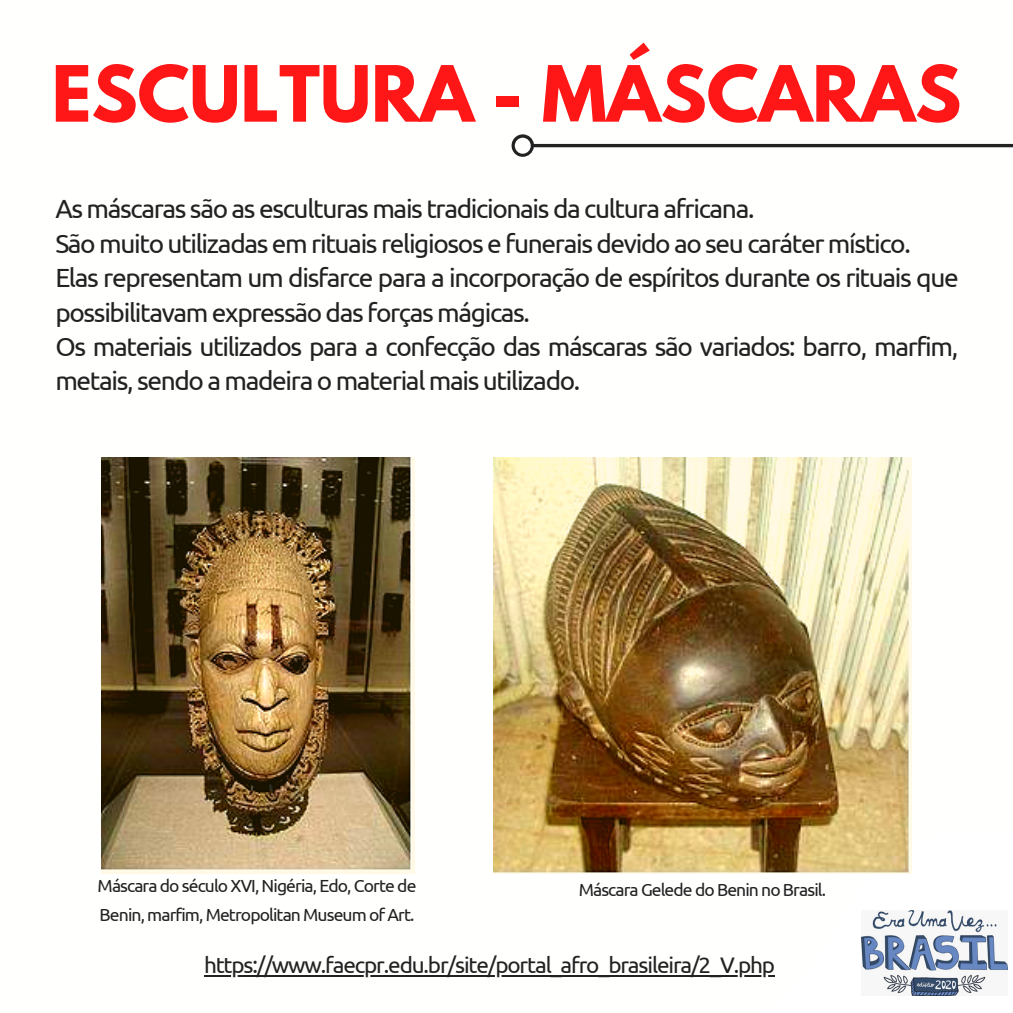
<style>
.page{position:relative;width:1013px;height:1013px;background:#fff}
.page>*{position:absolute;margin:0;border:0;box-sizing:border-box;transform-origin:0 0}
.t1{font:700 68.62px "League Spartan";color:#ff1616}
.t2{font:26.25px/34.4px "Ubuntu";letter-spacing:-.05em;color:#222}
.t3{font:22.5px "Ubuntu";letter-spacing:-.05em;color:#222}
.t4{font:17.5px/29px "Ubuntu";letter-spacing:-.05em;color:#222}
</style>
<div class="page">
<svg style="left:649px;top:770px;width:359px;height:226px"></svg>
<img style="left:861px;top:910px;width:146px;height:85px">
<svg style="left:511px;top:134px;width:501px;height:23px"></svg>
<img style="left:101px;top:457px;width:313px;height:416px">
<img style="left:493px;top:457px;width:418px;height:416px">
<hr style="left:204px;top:974px;width:570px;height:2px;background:#222">
<h1 class="t1" style="left:52px;top:60px;width:911px">ESCULTURA - MÁSCARAS</h1>
<p class="t2" style="left:55px;top:191px;width:905px">As máscaras são as esculturas mais tradicionais da cultura africana.<br>São muito utilizadas em rituais religiosos e funerais devido ao seu caráter místico.<br>Elas representam um disfarce para a incorporação de espíritos durante os rituais que possibilitavam expressão das forças mágicas.<br>Os materiais utilizados para a confecção das máscaras são variados: barro, marfim, metais, sendo a madeira o material mais utilizado.</p>
<p class="t4" style="left:98px;top:870px;width:320px">Máscara do século XVI, Nigéria, Edo, Corte de<br>Benin, marfim, Metropolitan Museum of Art.</p>
<p class="t4" style="left:579px;top:874px;width:249px">Máscara Gelede do Benin no Brasil.</p>
<p class="t3" style="left:204px;top:951px;width:572px">https://www.faecpr.edu.br/site/portal_afro_brasileira/2_V.php</p>
</div>
